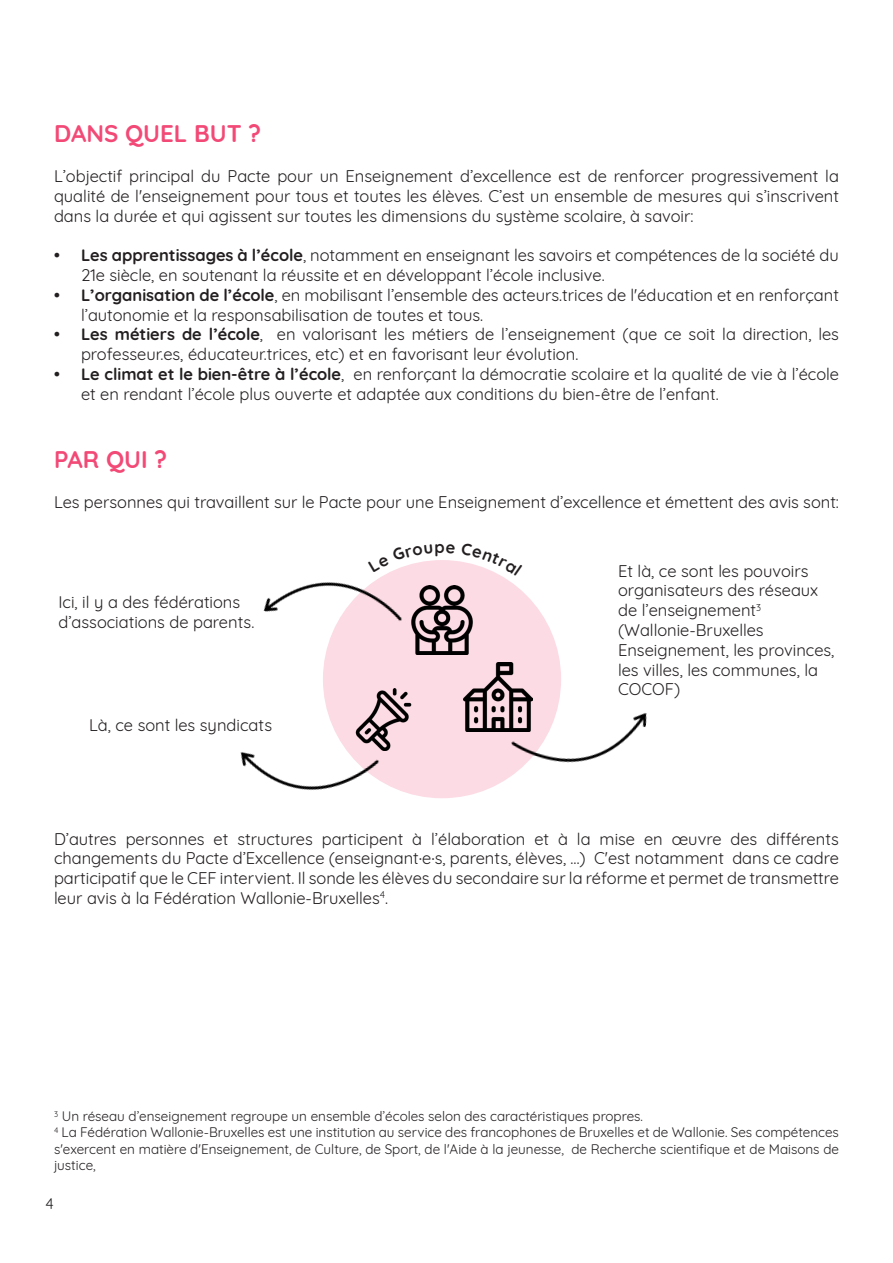
<style>
.page{position:relative;width:893px;height:1263px;background:#fff}
.page>*{position:absolute;margin:0;border:0;box-sizing:border-box;transform-origin:0 0}
.t1{font:700 24px "Quicksand";color:#f24976}
.t2{font:16.5px/19.8px "Quicksand";color:#231f20}
.t3{font:15px "Quicksand";color:#231f20}
.t4{font:13.5px/16.2px "Quicksand";color:#231f20;text-align:justify}
.s1{font-weight:700}
</style>
<div class="page">
<div style="left:323px;top:560px;width:238px;height:238px;background:#fcdbe4;border-radius:50%"></div>
<img style="left:411px;top:585px;width:62px;height:70px">
<img style="left:376px;top:688px;width:36px;height:62px">
<img style="left:463px;top:662px;width:51px;height:69px">
<img style="left:506px;top:684px;width:141px;height:95px">
<img style="left:240px;top:705px;width:145px;height:85px">
<img style="left:263px;top:573px;width:139px;height:97px">
<svg style="left:390px;top:560px;width:64px;height:12px"></svg>
<svg style="left:461px;top:561px;width:40px;height:15px"></svg>
<p class="t1" style="left:54px;top:114px;width:209px">DANS QUEL BUT ?</p>
<p class="t2" style="left:54px;top:165px;width:786px;text-align:justify">L’objectif principal du Pacte pour un Enseignement d’excellence est de renforcer progressivement la qualité de l'enseignement pour tous et toutes les élèves. C’est un ensemble de mesures qui s’inscrivent dans la durée et qui agissent sur toutes les dimensions du système scolaire, à savoir:</p>
<p class="t2" style="left:81px;top:244px;width:759px;text-indent:-27px"><span class="s1">• Les apprentissages à l’école</span>, notamment en enseignant les savoirs et compétences de la société du<br>21e siècle, en soutenant la réussite et en développant l’école inclusive.</p>
<p class="t2" style="left:81px;top:283px;width:759px;text-indent:-27px"><span class="s1">• L’organisation de l’école</span>, en mobilisant l’ensemble des acteurs.trices de l'éducation et en renforçant l’autonomie et la responsabilisation de toutes et tous.</p>
<p class="t2" style="left:81px;top:323px;width:759px;text-indent:-27px"><span class="s1">• Les métiers de l’école</span>, en valorisant les métiers de l’enseignement (que ce soit la direction, les professeur.es, éducateur.trices, etc) et en favorisant leur évolution.</p>
<p class="t2" style="left:81px;top:363px;width:759px;text-indent:-27px"><span class="s1">• Le climat et le bien-être à l’école</span>, en renforçant la démocratie scolaire et la qualité de vie à l’école et en rendant l’école plus ouverte et adaptée aux conditions du bien-être de l’enfant.</p>
<p class="t1" style="left:54px;top:440px;width:115px">PAR QUI ?</p>
<p class="t2" style="left:54px;top:490px;width:786px">Les personnes qui travaillent sur le Pacte pour une Enseignement d’excellence et émettent des avis sont:</p>
<p class="t2" style="left:58px;top:590px;width:197px">Ici, il y a des fédérations d’associations de parents.</p>
<p class="t2" style="left:89px;top:713px;width:184px">Là, ce sont les syndicats</p>
<p class="t2" style="left:618px;top:559px;width:218px">Et là, ce sont les pouvoirs organisateurs des réseaux de l’enseignement<sup>3 </sup>(Wallonie-Bruxelles<br>Enseignement, les provinces, les villes, les communes, la<br>COCOF)</p>
<p class="t2" style="left:54px;top:827px;width:786px;text-align:justify">D’autres personnes et structures participent à l’élaboration et à la mise en œuvre des différents changements du Pacte d’Excellence (enseignant∙e∙s, parents, élèves, …) C'est notamment dans ce cadre participatif que le CEF intervient. Il sonde les élèves du secondaire sur la réforme et permet de transmettre leur avis à la Fédération Wallonie-Bruxelles<sup>4</sup>.</p>
<p class="t4" style="left:54px;top:1107px;width:590px"><sup>3</sup> Un réseau d’enseignement regroupe un ensemble d’écoles selon des caractéristiques propres.</p>
<p class="t4" style="left:54px;top:1123px;width:786px"><sup>4</sup> La Fédération Wallonie-Bruxelles est une institution au service des francophones de Bruxelles et de Wallonie. Ses compétences s'exercent en matière d'Enseignement, de Culture, de Sport, de l'Aide à la jeunesse, de Recherche scientifique et de Maisons de justice,</p>
<p class="t3" style="left:46px;top:1192px;width:10px">4</p>
</div>
